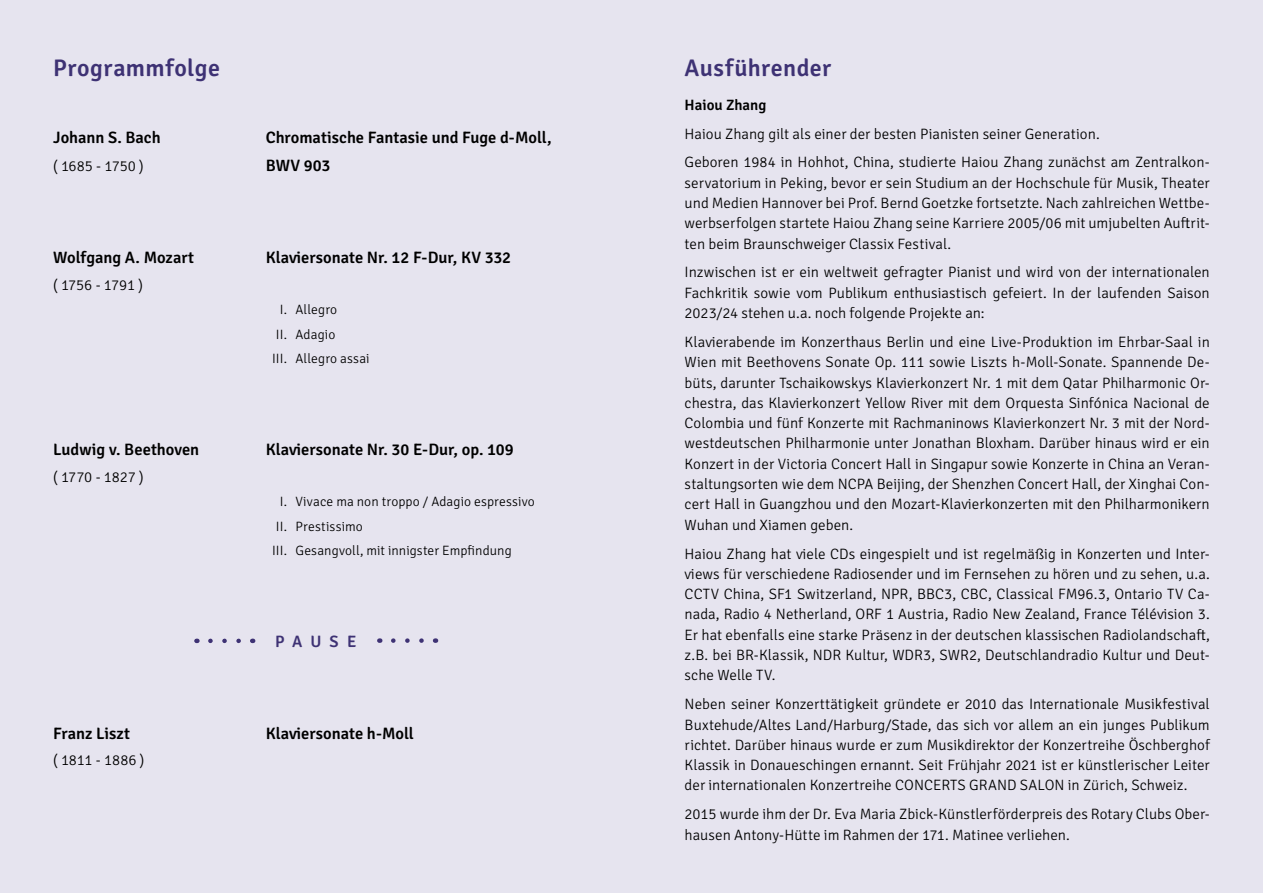
<style>
.page{position:relative;width:1263px;height:893px;background:#e6e4ef}
.page>*{position:absolute;margin:0;border:0;box-sizing:border-box;transform-origin:0 0}
.t1{font:600 24px "Signika";letter-spacing:.02em;color:#3e3274}
.t2{font:600 16.5px "Signika";color:#000}
.t3{font:600 16.5px "Signika";letter-spacing:.485em;color:#3e3274}
.t4{font:300 15px/20.2px "Signika";color:#000;text-align:justify}
.t5{font:600 15px "Signika";color:#000}
.t6{font:300 13.5px/24.6px "Signika";letter-spacing:.01em;color:#000}
</style>
<div class="page">
<svg style="left:393px;top:638px;width:31px;height:5px"></svg>
<svg style="left:210px;top:639px;width:31px;height:4px"></svg>
<h1 class="t1" style="left:53px;top:50px;width:168px">Programmfolge</h1>
<h1 class="t1" style="left:685px;top:50px;width:148px">Ausführender</h1>
<p class="t2" style="left:53px;top:126px;width:109px">Johann S. Bach</p>
<p class="t2" style="left:266px;top:126px;width:287px">Chromatische Fantasie und Fuge d-Moll,</p>
<p class="t4" style="left:53px;top:155px;width:92px">( 1685 - 1750 )</p>
<p class="t2" style="left:266px;top:154px;width:66px">BWV 903</p>
<p class="t2" style="left:53px;top:246px;width:142px">Wolfgang A. Mozart</p>
<p class="t2" style="left:266px;top:246px;width:247px">Klaviersonate Nr. 12 F-Dur, KV 332</p>
<p class="t4" style="left:53px;top:273px;width:91px">( 1756 - 1791 )</p>
<p class="t6" style="left:272px;top:296px;width:99px;text-indent:8px">I. Allegro<br>II. Adagio<br>III. Allegro assai</p>
<p class="t2" style="left:53px;top:438px;width:148px">Ludwig v. Beethoven</p>
<p class="t2" style="left:266px;top:438px;width:249px">Klaviersonate Nr. 30 E-Dur, op. 109</p>
<p class="t4" style="left:53px;top:465px;width:92px">( 1770 - 1827 )</p>
<p class="t6" style="left:272px;top:488px;width:264px;text-indent:8px">I. Vivace ma non troppo / Adagio espressivo<br>II. Prestissimo<br>III. Gesangvoll, mit innigster Empfindung</p>
<p class="t3" style="left:275px;top:630px;width:83px">PAUSE</p>
<p class="t2" style="left:53px;top:722px;width:79px">Franz Liszt</p>
<p class="t2" style="left:266px;top:722px;width:150px">Klaviersonate h-Moll</p>
<p class="t4" style="left:53px;top:749px;width:93px">( 1811 - 1886 )</p>
<p class="t5" style="left:685px;top:94px;width:83px">Haiou Zhang</p>
<p class="t4" style="left:685px;top:118px;width:527px;line-height:28.8px">Haiou Zhang gilt als einer der besten Pianisten seiner Generation.<br>Geboren 1984 in Hohhot, China, studierte Haiou Zhang zunächst am Zentralkon-</p>
<p class="t4" style="left:685px;top:172px;width:527px">servatorium in Peking, bevor er sein Studium an der Hochschule für Musik, Theater und Medien Hannover bei Prof. Bernd Goetzke fortsetzte. Nach zahlreichen Wettbe&shy;werbserfolgen startete Haiou Zhang seine Karriere 2005/06 mit umjubelten Auftrit&shy;ten beim Braunschweiger Classix Festival.</p>
<p class="t4" style="left:685px;top:261px;width:527px">Inzwischen ist er ein weltweit gefragter Pianist und wird von der internationalen Fachkritik sowie vom Publikum enthusiastisch gefeiert. In der laufenden Saison 2023/24 stehen u.a. noch folgende Projekte an:</p>
<p class="t4" style="left:685px;top:331px;width:527px">Klavierabende im Konzerthaus Berlin und eine Live-Produktion im Ehrbar-Saal in Wien mit Beethovens Sonate Op. 111 sowie Liszts h-Moll-Sonate. Spannende De&shy;büts, darunter Tschaikowskys Klavierkonzert Nr. 1 mit dem Qatar Philharmonic Or&shy;chestra, das Klavierkonzert Yellow River mit dem Orquesta Sinfónica Nacional de Colombia und fünf Konzerte mit Rachmaninows Klavierkonzert Nr. 3 mit der Nord&shy;westdeutschen Philharmonie unter Jonathan Bloxham. Darüber hinaus wird er ein Konzert in der Victoria Concert Hall in Singapur sowie Konzerte in China an Veran&shy;staltungsorten wie dem NCPA Beijing, der Shenzhen Concert Hall, der Xinghai Con&shy;cert Hall in Guangzhou und den Mozart-Klavierkonzerten mit den Philharmonikern Wuhan und Xiamen geben.</p>
<p class="t4" style="left:685px;top:542px;width:527px">Haiou Zhang hat viele CDs eingespielt und ist regelmäßig in Konzerten und Inter&shy;views für verschiedene Radiosender und im Fernsehen zu hören und zu sehen, u.a.<br>CCTV China, SF1 Switzerland, NPR, BBC3, CBC, Classical FM96.3, Ontario TV Ca&shy;nada, Radio 4 Netherland, ORF 1 Austria, Radio New Zealand, France Télévision 3.<br>Er hat ebenfalls eine starke Präsenz in der deutschen klassischen Radiolandschaft, z.B. bei BR-Klassik, NDR Kultur, WDR3, SWR2, Deutschlandradio Kultur und Deut&shy;sche Welle TV.</p>
<p class="t4" style="left:685px;top:693px;width:527px">Neben seiner Konzerttätigkeit gründete er 2010 das Internationale Musikfestival Buxtehude/Altes Land/Harburg/Stade, das sich vor allem an ein junges Publikum richtet. Darüber hinaus wurde er zum Musikdirektor der Konzertreihe Öschberghof Klassik in Donaueschingen ernannt. Seit Frühjahr 2021 ist er künstlerischer Leiter der internationalen Konzertreihe CONCERTS GRAND SALON in Zürich, Schweiz.</p>
<p class="t4" style="left:685px;top:803px;width:527px">2015 wurde ihm der Dr. Eva Maria Zbick-Künstlerförderpreis des Rotary Clubs Ober&shy;hausen Antony-Hütte im Rahmen der 171. Matinee verliehen.</p>
</div>
